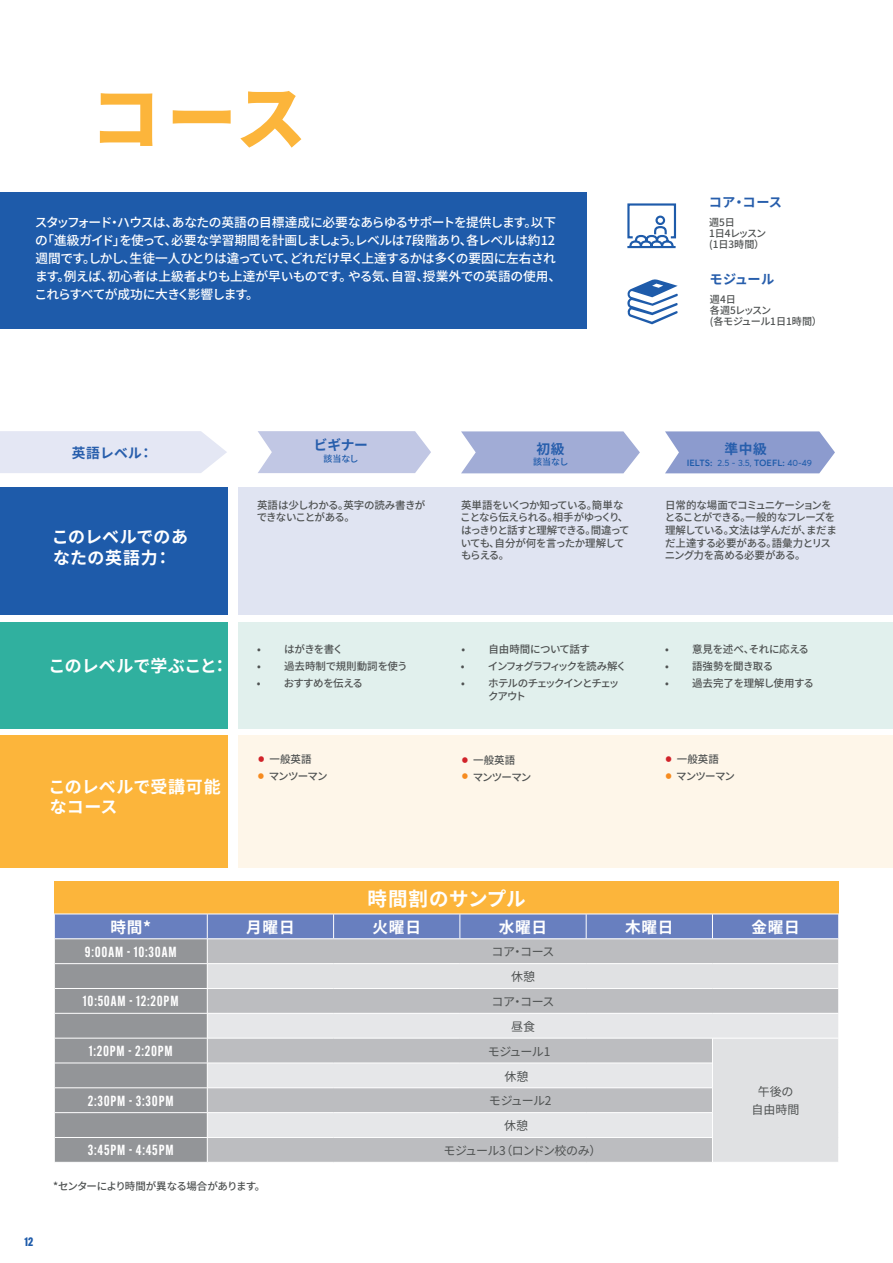
<style>
.page{position:relative;width:893px;height:1263px;background:#fff}
.page>*{position:absolute;margin:0;border:0;box-sizing:border-box;transform-origin:0 0}
.t1{font:800 70.05px "Source Han Sans JP";color:#fcb53b}
.t2{font:500 19.95px "Source Han Sans JP";color:#d1232a}
.t3{font:500 19.95px "Source Han Sans JP";color:#f68b1f}
.t4{font:700 19.5px "Source Han Sans JP";letter-spacing:.03em;color:#fff}
.t5{font:700 16.95px/20.4px "Source Han Sans JP";letter-spacing:.005em;color:#fff}
.t6{font:700 15.6px "Source Han Sans JP";letter-spacing:.05em;color:#fff}
.t7{font:600 14.4px "Alternate Gothic Cond ATF";letter-spacing:.06em;color:#fff}
.t8{font:700 13.8px "Source Han Sans JP";letter-spacing:.025em;color:#275eac}
.t9{font:700 13.2px "Source Han Sans JP";letter-spacing:.02em;color:#275eac}
.t10{font:500 12.75px/18px "Source Han Sans JP";letter-spacing:-.04em;color:#fff}
.t11{font:12px "Source Han Sans JP";letter-spacing:-.02em;color:#4f5252}
.t12{font:12px "Source Han Sans JP";letter-spacing:-.055em;color:#4f5252}
.t13{font:800 12px "Alternate Gothic Cond ATF";color:#1e5baa}
.t14{font:500 10.5px/12.6px "Source Han Sans JP";letter-spacing:-.06em;color:#4f5252}
.t15{font:500 10.5px/12.6px "Source Han Sans JP";letter-spacing:-.085em;color:#4f5252}
.t16{font:500 10.5px/12.6px "Source Han Sans JP";letter-spacing:-.04em;color:#4f5252}
.t17{font:500 10.5px/12.6px "Source Han Sans JP";letter-spacing:-.115em;color:#4f5252}
.t18{font:500 10.5px "Source Han Sans JP";letter-spacing:-.14em;color:#4f5252}
.t19{font:500 10.5px "Source Han Sans JP";letter-spacing:-.025em;color:#4f5252}
.t20{font:500 10.5px "Source Han Sans JP";letter-spacing:-.01em;color:#4f5252}
.t21{font:500 10.5px "Source Han Sans JP";color:#4f5252}
.t22{font:500 10.05px "Source Han Sans JP";color:#4f5252}
.t23{font:500 10.05px "Source Han Sans JP";letter-spacing:-.085em;color:#4f5252}
.t24{font:9px "Averta Std";color:#1e5baa}
.t25{font:500 9px "Source Han Sans JP";color:#1e5baa}
.s1{font-weight:600}
</style>
<div class="page">
<div style="left:238px;top:736px;width:655px;height:132px;background:#fef6e9"></div>
<div style="left:238px;top:622px;width:655px;height:106px;background:#e1f0ed"></div>
<div style="left:238px;top:487px;width:655px;height:128px;background:#e0e4f2"></div>
<div style="left:54px;top:882px;width:785px;height:32px;background:#fcb53b"></div>
<svg style="left:54px;top:914px;width:785px;height:248px;background:#bdc1c9"></svg>
<svg style="left:461px;top:431px;width:179px;height:42px;background:#aab4d9"></svg>
<svg style="left:258px;top:431px;width:173px;height:42px;background:#c6cbe6"></svg>
<svg style="left:665px;top:431px;width:170px;height:42px;background:#97a4d2"></svg>
<div style="left:0;top:736px;width:227px;height:132px;background:#fcb53b"></div>
<div style="left:0;top:487px;width:228px;height:128px;background:#1e5baa"></div>
<div style="left:0;top:622px;width:228px;height:106px;background:#30b09f"></div>
<div style="left:0;top:431px;width:227px;height:42px;background:#e4e7f4"></div>
<svg style="left:627px;top:203px;width:50px;height:46px"></svg>
<svg style="left:627px;top:279px;width:51px;height:45px"></svg>
<div style="left:0;top:192px;width:587px;height:136px;background:#1e5baa"></div>
<p class="t1" style="left:90px;top:79px;width:217px">コース</p>
<p class="t10" style="left:35px;top:214px;width:528px">スタッフォード・ハウスは、あなたの英語の目標達成に必要なあらゆるサポートを提供します。以下の「進級ガイド」を使って、必要な学習期間を計画しましょう。レベルは7段階あり、各レベルは約12週間です。しかし、生徒一人ひとりは違っていて、どれだけ早く上達するかは多くの要因に左右されます。例えば、初心者は上級者よりも上達が早いものです。やる気、自習、授業外での英語の使用、これらすべてが成功に大きく影響します。</p>
<p class="t9" style="left:709px;top:195px;width:75px">コア・コース</p>
<p class="t22" style="left:709px;top:216px;width:27px">週5日</p>
<p class="t23" style="left:709px;top:228px;width:59px">1日4レッスン</p>
<p class="t22" style="left:709px;top:239px;width:57px">(1日3時間）</p>
<p class="t9" style="left:709px;top:272px;width:66px">モジュール</p>
<p class="t22" style="left:710px;top:293px;width:27px">週4日</p>
<p class="t23" style="left:710px;top:305px;width:63px">各週5レッスン</p>
<p class="t22" style="left:710px;top:316px;width:113px">(各モジュール1日1時間）</p>
<p class="t8" style="left:72px;top:445px;width:83px">英語レベル：</p>
<p class="t5" style="left:52px;top:527px;width:138px">このレベルでのあなたの英語力：</p>
<p class="t5" style="left:49px;top:655px;width:181px">このレベルで学ぶこと：</p>
<p class="t5" style="left:49px;top:777px;width:174px">このレベルで受講可能なコース</p>
<p class="t8" style="left:314px;top:437px;width:56px">ビギナー</p>
<p class="t8" style="left:536px;top:441px;width:30px">初級</p>
<p class="t8" style="left:724px;top:441px;width:44px">準中級</p>
<p class="t25" style="left:323px;top:454px;width:37px">該当なし</p>
<p class="t25" style="left:533px;top:457px;width:37px">該当なし</p>
<p class="t24" style="left:687px;top:457px;width:127px"><span class="s1">IELTS:</span> 2.5 - 3.5, <span class="s1">TOEFL:</span> 40-49</p>
<p class="t16" style="left:257px;top:499px;width:170px">英語は少しわかる。英字の読み書きができないことがある。</p>
<p class="t15" style="left:460px;top:499px;width:171px">英単語をいくつか知っている。簡単なことなら伝えられる。相手がゆっくり、はっきりと話すと理解できる。間違っていても、自分が何を言ったか理解してもらえる。</p>
<p class="t14" style="left:665px;top:499px;width:174px">日常的な場面でコミュニケーションをとることができる。一般的なフレーズを理解している。文法は学んだが、まだまだ上達する必要がある。語彙力とリスニング力を高める必要がある。</p>
<p class="t14" style="left:257px;top:643px;width:88px">• はがきを書く</p>
<p class="t21" style="left:257px;top:660px;width:152px">• 過去時制で規則動詞を使う</p>
<p class="t14" style="left:257px;top:677px;width:108px">• おすすめを伝える</p>
<p class="t16" style="left:461px;top:643px;width:130px">• 自由時間について話す</p>
<p class="t18" style="left:461px;top:660px;width:167px">• インフォグラフィックを読み解く</p>
<p class="t17" style="left:488px;top:677px;width:133px;text-indent:-27px">• ホテルのチェックインとチェックアウト</p>
<p class="t19" style="left:665px;top:643px;width:145px">• 意見を述べ、それに応える</p>
<p class="t14" style="left:665px;top:660px;width:110px">• 語強勢を聞き取る</p>
<p class="t20" style="left:665px;top:677px;width:151px">• 過去完了を理解し使用する</p>
<p class="t14" style="left:269px;top:753px;width:43px">一般英語</p>
<p class="t14" style="left:269px;top:770px;width:60px">マンツーマン</p>
<p class="t2" style="left:258px;top:747px;width:9px">•</p>
<p class="t3" style="left:258px;top:763px;width:9px">•</p>
<p class="t14" style="left:473px;top:754px;width:43px">一般英語</p>
<p class="t14" style="left:473px;top:771px;width:60px">マンツーマン</p>
<p class="t2" style="left:462px;top:747px;width:9px">•</p>
<p class="t3" style="left:461px;top:764px;width:9px">•</p>
<p class="t14" style="left:677px;top:753px;width:43px">一般英語</p>
<p class="t14" style="left:676px;top:770px;width:60px">マンツーマン</p>
<p class="t2" style="left:665px;top:747px;width:9px">•</p>
<p class="t3" style="left:665px;top:763px;width:9px">•</p>
<p class="t4" style="left:368px;top:888px;width:160px">時間割のサンプル</p>
<p class="t6" style="left:110px;top:918px;width:42px">時間*</p>
<p class="t6" style="left:246px;top:918px;width:50px">月曜日</p>
<p class="t6" style="left:372px;top:918px;width:50px">火曜日</p>
<p class="t6" style="left:499px;top:918px;width:50px">水曜日</p>
<p class="t6" style="left:625px;top:918px;width:50px">木曜日</p>
<p class="t6" style="left:751px;top:918px;width:50px">金曜日</p>
<p class="t7" style="left:85px;top:942px;width:93px">9:00AM - 10:30AM</p>
<p class="t11" style="left:491px;top:945px;width:65px">コア・コース</p>
<p class="t11" style="left:511px;top:970px;width:25px">休憩</p>
<p class="t7" style="left:83px;top:992px;width:97px">10:50AM - 12:20PM</p>
<p class="t11" style="left:491px;top:994px;width:65px">コア・コース</p>
<p class="t11" style="left:511px;top:1019px;width:25px">昼食</p>
<p class="t7" style="left:89px;top:1042px;width:86px">1:20PM - 2:20PM</p>
<p class="t11" style="left:488px;top:1044px;width:64px">モジュール1</p>
<p class="t11" style="left:758px;top:1084px;width:37px">午後の</p>
<p class="t11" style="left:752px;top:1103px;width:49px">自由時間</p>
<p class="t11" style="left:504px;top:1069px;width:25px">休憩</p>
<p class="t7" style="left:88px;top:1091px;width:87px">2:30PM - 3:30PM</p>
<p class="t11" style="left:489px;top:1094px;width:64px">モジュール2</p>
<p class="t11" style="left:504px;top:1119px;width:25px">休憩</p>
<p class="t7" style="left:88px;top:1141px;width:87px">3:45PM - 4:45PM</p>
<p class="t12" style="left:443px;top:1144px;width:159px">モジュール3（ロンドン校のみ）</p>
<p class="t13" style="left:24px;top:1234px;width:10px">12</p>
<p class="t14" style="left:53px;top:1180px;width:214px">*センターにより時間が異なる場合があります。</p>
</div>
